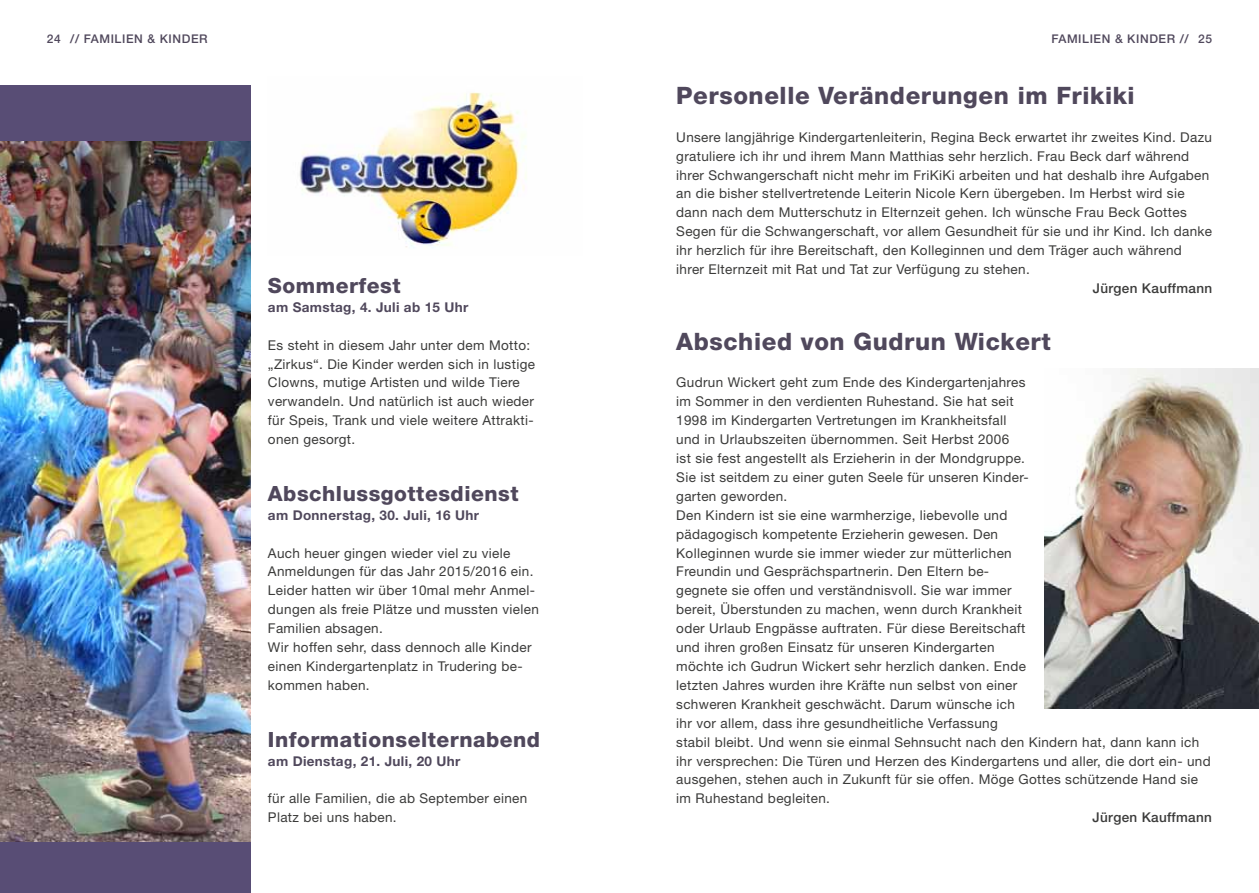
<style>
.page{position:relative;width:1259px;height:893px;background:#fff}
.page>*{position:absolute;margin:0;border:0;box-sizing:border-box;transform-origin:0 0}
.t1{font:800 24px "Helvetica Neue LT Std";letter-spacing:.025em;color:#50485c}
.t2{font:800 21px "Helvetica Neue LT Std";letter-spacing:.025em;color:#50485c}
.t3{font:13.5px/18.9px "Helvetica Neue LT Std";letter-spacing:.025em;color:#3b3b3a}
.t4{font:700 13.5px "Helvetica Neue LT Std";letter-spacing:.025em;color:#50485c}
.t5{font:500 13.5px "Helvetica Neue LT Std";letter-spacing:.025em;color:#3b3b3a}
.t6{font:500 12px "Helvetica Neue LT Std";letter-spacing:.05em;color:#50485c}
</style>
<div class="page">
<div style="left:0;top:85px;width:251px;height:808px;background:#584d75"></div>
<img style="left:1045px;top:369px;width:214px;height:340px">
<img style="left:299px;top:92px;width:228px;height:156px">
<img style="left:0;top:142px;width:251px;height:699px">
<p class="t6" style="left:70px;top:31px;width:139px">// FAMILIEN &amp; KINDER</p>
<p class="t6" style="left:1051px;top:31px;width:139px">FAMILIEN &amp; KINDER //</p>
<p class="t6" style="left:47px;top:31px;width:15px">24</p>
<p class="t6" style="left:1198px;top:31px;width:15px">25</p>
<h2 class="t2" style="left:268px;top:273px;width:134px">Sommerfest</h2>
<p class="t4" style="left:268px;top:299px;width:202px">am Samstag, 4. Juli ab 15 Uhr</p>
<p class="t3" style="left:268px;top:335px;width:268px">Es steht in diesem Jahr unter dem Motto: „Zirkus“. Die Kinder werden sich in lustige Clowns, mutige Artisten und wilde Tiere verwandeln. Und natürlich ist auch wieder für Speis, Trank und viele weitere Attrakti&shy;onen gesorgt.</p>
<h2 class="t2" style="left:268px;top:481px;width:252px">Abschlussgottesdienst</h2>
<p class="t4" style="left:268px;top:507px;width:213px">am Donnerstag, 30. Juli, 16 Uhr</p>
<p class="t3" style="left:268px;top:543px;width:272px">Auch heuer gingen wieder viel zu viele Anmeldungen für das Jahr 2015/2016 ein.<br>Leider hatten wir über 10mal mehr Anmel&shy;dungen als freie Plätze und mussten vielen Familien absagen.<br>Wir hoffen sehr, dass dennoch alle Kinder einen Kindergartenplatz in Trudering be&shy;kommen haben.</p>
<h2 class="t2" style="left:268px;top:727px;width:274px">Informationselternabend</h2>
<p class="t4" style="left:268px;top:752px;width:194px">am Dienstag, 21. Juli, 20 Uhr</p>
<p class="t3" style="left:268px;top:789px;width:261px">für alle Familien, die ab September einen<br>Platz bei uns haben.</p>
<h1 class="t1" style="left:676px;top:81px;width:460px">Personelle Veränderungen im Frikiki</h1>
<p class="t3" style="left:676px;top:127px;width:537px">Unsere langjährige Kindergartenleiterin, Regina Beck erwartet ihr zweites Kind. Dazu gratuliere ich ihr und ihrem Mann Matthias sehr herzlich. Frau Beck darf während ihrer Schwangerschaft nicht mehr im FriKiKi arbeiten und hat deshalb ihre Aufgaben an die bisher stellvertretende Leiterin Nicole Kern übergeben. Im Herbst wird sie dann nach dem Mutterschutz in Elternzeit gehen. Ich wünsche Frau Beck Gottes Segen für die Schwangerschaft, vor allem Gesundheit für sie und ihr Kind. Ich danke ihr herzlich für ihre Bereitschaft, den Kolleginnen und dem Träger auch während ihrer Elternzeit mit Rat und Tat zur Verfügung zu stehen.</p>
<p class="t5" style="left:1092px;top:280px;width:121px">Jürgen Kauffmann</p>
<h1 class="t1" style="left:676px;top:327px;width:376px">Abschied von Gudrun Wickert</h1>
<p class="t3" style="left:676px;top:373px;width:536px">Gudrun Wickert geht zum Ende des Kindergartenjahres<br>im Sommer in den verdienten Ruhestand. Sie hat seit<br>1998 im Kindergarten Vertretungen im Krankheitsfall<br>und in Urlaubszeiten übernommen. Seit Herbst 2006<br>ist sie fest angestellt als Erzieherin in der Mondgruppe.<br>Sie ist seitdem zu einer guten Seele für unseren Kinder-<br>garten geworden.<br>Den Kindern ist sie eine warmherzige, liebevolle und<br>pädagogisch kompetente Erzieherin gewesen. Den<br>Kolleginnen wurde sie immer wieder zur mütterlichen<br>Freundin und Gesprächspartnerin. Den Eltern be-<br>gegnete sie offen und verständnisvoll. Sie war immer<br>bereit, Überstunden zu machen, wenn durch Krankheit<br>oder Urlaub Engpässe auftraten. Für diese Bereitschaft<br>und ihren großen Einsatz für unseren Kindergarten<br>möchte ich Gudrun Wickert sehr herzlich danken. Ende<br>letzten Jahres wurden ihre Kräfte nun selbst von einer<br>schweren Krankheit geschwächt. Darum wünsche ich<br>ihr vor allem, dass ihre gesundheitliche Verfassung<br>stabil bleibt. Und wenn sie einmal Sehnsucht nach den Kindern hat, dann kann ich ihr versprechen: Die Türen und Herzen des Kindergartens und aller, die dort ein- und ausgehen, stehen auch in Zukunft für sie offen. Möge Gottes schützende Hand sie im Ruhestand begleiten.</p>
<p class="t5" style="left:1092px;top:809px;width:121px">Jürgen Kauffmann</p>
</div>
